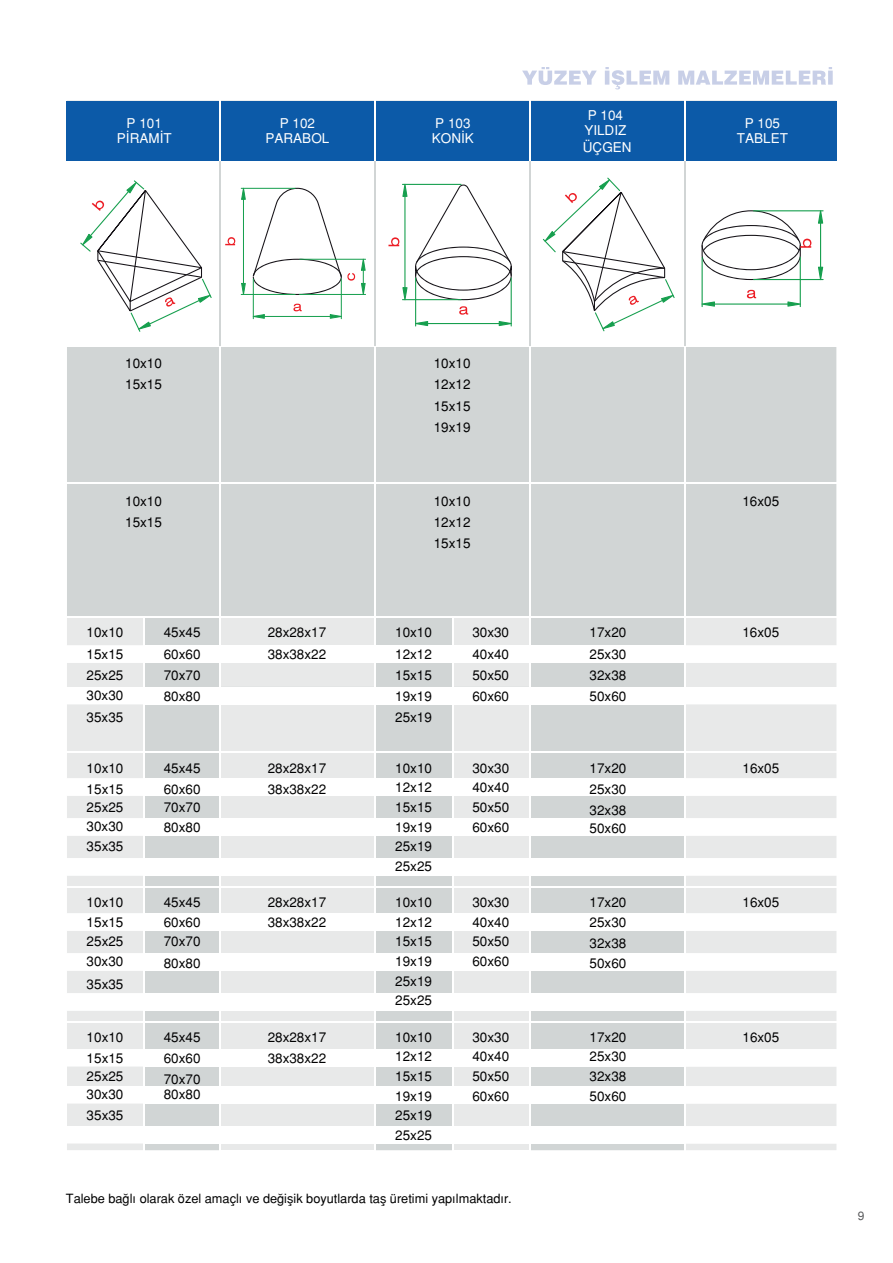
<style>
.page{position:relative;width:893px;height:1263px;background:#fff}
.page>*{position:absolute;margin:0;border:0;box-sizing:border-box;transform-origin:0 0}
.t1{font:13.5px/19.6px "Helvetica Normal Tr";color:#000001;text-align:justify}
.t2{font:13.5px/15.1px "Helvetica Normal Tr";color:#fff;text-align:center}
.t3{font:12.75px "Helvetica Normal Tr";color:#000001}
.t4{font:12px "Helvetica Normal Tr";color:#57585a}
</style>
<div class="page">
<div style="left:67px;top:100px;width:770px;height:1051px;background:#d1d5d5"></div>
<div style="left:66px;top:163px;width:771px;height:183px;background:#fff"></div>
<div style="left:66px;top:101px;width:771px;height:60px;background:#0c5aa8"></div>
<div style="left:65px;top:645px;width:772px;height:18px;background:#fff"></div>
<div style="left:65px;top:687px;width:772px;height:17px;background:#fff"></div>
<div style="left:65px;top:778px;width:772px;height:18px;background:#fff"></div>
<div style="left:65px;top:818px;width:772px;height:18px;background:#fff"></div>
<div style="left:65px;top:858px;width:772px;height:17px;background:#fff"></div>
<div style="left:65px;top:913px;width:772px;height:18px;background:#fff"></div>
<div style="left:65px;top:953px;width:772px;height:18px;background:#fff"></div>
<div style="left:65px;top:993px;width:772px;height:18px;background:#fff"></div>
<div style="left:65px;top:1049px;width:772px;height:17px;background:#fff"></div>
<div style="left:65px;top:1086px;width:772px;height:17px;background:#fff"></div>
<div style="left:65px;top:1126px;width:772px;height:17px;background:#fff"></div>
<svg style="left:67px;top:617px;width:76px;height:534px"></svg>
<div style="left:221px;top:617px;width:155px;height:432px;background:#e8e9e9"></div>
<div style="left:220px;top:645px;width:156px;height:18px;background:#fff"></div>
<div style="left:220px;top:687px;width:156px;height:17px;background:#fff"></div>
<div style="left:220px;top:778px;width:156px;height:18px;background:#fff"></div>
<div style="left:220px;top:818px;width:156px;height:18px;background:#fff"></div>
<div style="left:220px;top:858px;width:156px;height:17px;background:#fff"></div>
<div style="left:220px;top:913px;width:156px;height:18px;background:#fff"></div>
<div style="left:220px;top:953px;width:156px;height:18px;background:#fff"></div>
<div style="left:220px;top:993px;width:156px;height:18px;background:#fff"></div>
<div style="left:221px;top:1066px;width:155px;height:60px;background:#e8e9e9"></div>
<div style="left:220px;top:1086px;width:156px;height:17px;background:#fff"></div>
<div style="left:220px;top:1143px;width:156px;height:7px;background:#e8e9e9"></div>
<hr style="left:220px;top:1150px;width:156px;height:1px;background:#fff">
<div style="left:453px;top:617px;width:76px;height:432px;background:#e8e9e9"></div>
<div style="left:453px;top:645px;width:77px;height:18px;background:#fff"></div>
<div style="left:453px;top:687px;width:77px;height:17px;background:#fff"></div>
<div style="left:453px;top:778px;width:77px;height:18px;background:#fff"></div>
<div style="left:453px;top:818px;width:77px;height:18px;background:#fff"></div>
<div style="left:453px;top:858px;width:77px;height:17px;background:#fff"></div>
<div style="left:453px;top:913px;width:77px;height:18px;background:#fff"></div>
<div style="left:453px;top:953px;width:77px;height:18px;background:#fff"></div>
<div style="left:453px;top:993px;width:77px;height:18px;background:#fff"></div>
<div style="left:453px;top:1066px;width:76px;height:60px;background:#e8e9e9"></div>
<div style="left:453px;top:1086px;width:77px;height:17px;background:#fff"></div>
<div style="left:453px;top:1143px;width:77px;height:7px;background:#e8e9e9"></div>
<hr style="left:453px;top:1150px;width:77px;height:1px;background:#fff">
<div style="left:686px;top:704px;width:151px;height:447px;background:#e8e9e9"></div>
<svg style="left:686px;top:617px;width:151px;height:70px"></svg>
<svg style="left:686px;top:778px;width:151px;height:97px"></svg>
<svg style="left:686px;top:913px;width:151px;height:98px"></svg>
<svg style="left:686px;top:1049px;width:151px;height:101px"></svg>
<hr style="left:143px;top:617px;width:1px;height:534px;background:#fff">
<hr style="left:452px;top:617px;width:1px;height:534px;background:#fff">
<svg style="left:80px;top:180px;width:286px;height:152px"></svg>
<svg style="left:388px;top:184px;width:124px;height:143px"></svg>
<svg style="left:543px;top:178px;width:132px;height:154px"></svg>
<svg style="left:701px;top:210px;width:123px;height:97px"></svg>
<svg style="left:522px;top:67px;width:311px;height:22px"></svg>
<hr style="left:66px;top:161px;width:771px;height:1px;background:#fff">
<hr style="left:66px;top:482px;width:771px;height:1px;background:#fff">
<hr style="left:66px;top:616px;width:771px;height:1px;background:#fff">
<hr style="left:66px;top:751px;width:771px;height:1px;background:#fff">
<hr style="left:66px;top:886px;width:771px;height:2px;background:#fff">
<hr style="left:66px;top:1022px;width:771px;height:1px;background:#fff">
<hr style="left:219px;top:99px;width:2px;height:1052px;background:#fff">
<hr style="left:374px;top:99px;width:1px;height:1052px;background:#fff">
<hr style="left:529px;top:99px;width:1px;height:1052px;background:#fff">
<hr style="left:684px;top:99px;width:1px;height:1052px;background:#fff">
<hr style="left:219px;top:161px;width:2px;height:185px;background:#d1d5d5">
<hr style="left:374px;top:161px;width:1px;height:185px;background:#d1d5d5">
<hr style="left:529px;top:161px;width:1px;height:185px;background:#d1d5d5">
<hr style="left:684px;top:161px;width:1px;height:185px;background:#d1d5d5">
<p class="t2" style="left:117px;top:115px;width:56px">P 101<br>PİRAMİT</p>
<p class="t2" style="left:266px;top:115px;width:65px">P 102<br>PARABOL</p>
<p class="t2" style="left:432px;top:115px;width:44px;text-align:left">P 103<br>KONİK</p>
<p class="t2" style="left:583px;top:108px;width:50px;line-height:15.6px">P 104<br>YILDIZ<br>ÜÇGEN</p>
<p class="t2" style="left:737px;top:115px;width:53px">P 105<br>TABLET</p>
<p class="t1" style="left:125px;top:353px;width:38px;line-height:21.1px">10x10<br>15x15</p>
<p class="t1" style="left:434px;top:353px;width:38px;line-height:21.1px">10x10<br>12x12<br>15x15<br>19x19</p>
<p class="t1" style="left:125px;top:490px;width:38px;line-height:21.1px">10x10<br>15x15</p>
<p class="t1" style="left:434px;top:490px;width:38px;line-height:21.1px">10x10<br>12x12<br>15x15</p>
<p class="t1" style="left:742px;top:491px;width:38px">16x05</p>
<p class="t1" style="left:87px;top:622px;width:38px;line-height:21.1px">10x10<br>15x15<br>25x25</p>
<p class="t1" style="left:87px;top:707px;width:38px">35x35</p>
<p class="t1" style="left:87px;top:686px;width:38px">30x30</p>
<p class="t1" style="left:87px;top:757px;width:38px;line-height:21.1px">10x10<br>15x15</p>
<p class="t1" style="left:87px;top:797px;width:38px">25x25</p>
<p class="t1" style="left:87px;top:836px;width:38px">35x35</p>
<p class="t1" style="left:87px;top:816px;width:38px">30x30</p>
<p class="t1" style="left:87px;top:892px;width:38px">10x10<br>15x15<br>25x25</p>
<p class="t1" style="left:87px;top:974px;width:38px">35x35</p>
<p class="t1" style="left:87px;top:951px;width:38px">30x30</p>
<p class="t1" style="left:87px;top:1026px;width:38px;line-height:21.1px">10x10<br>15x15</p>
<p class="t1" style="left:87px;top:1066px;width:38px">25x25</p>
<p class="t1" style="left:87px;top:1106px;width:38px">35x35</p>
<p class="t1" style="left:87px;top:1084px;width:38px">30x30</p>
<p class="t1" style="left:164px;top:622px;width:38px;line-height:21.1px">45x45<br>60x60<br>70x70<br>80x80</p>
<p class="t1" style="left:268px;top:622px;width:60px;line-height:21.1px">28x28x17<br>38x38x22</p>
<p class="t1" style="left:395px;top:622px;width:38px;line-height:21.1px">10x10<br>12x12<br>15x15<br>19x19<br>25x19</p>
<p class="t1" style="left:472px;top:622px;width:38px;line-height:21.1px">30x30<br>40x40<br>50x50<br>60x60</p>
<p class="t1" style="left:590px;top:622px;width:38px;line-height:21.1px">17x20<br>25x30<br>32x38<br>50x60</p>
<p class="t1" style="left:742px;top:623px;width:38px">16x05</p>
<p class="t1" style="left:164px;top:757px;width:38px;line-height:21.1px">45x45<br>60x60</p>
<p class="t1" style="left:164px;top:797px;width:38px">70x70<br>80x80</p>
<p class="t1" style="left:164px;top:892px;width:38px">45x45<br>60x60<br>70x70</p>
<p class="t1" style="left:164px;top:953px;width:38px">80x80</p>
<p class="t1" style="left:164px;top:1026px;width:38px;line-height:21.1px">45x45<br>60x60<br>70x70</p>
<p class="t1" style="left:164px;top:1084px;width:38px">80x80</p>
<p class="t1" style="left:268px;top:757px;width:60px;line-height:21.1px">28x28x17<br>38x38x22</p>
<p class="t1" style="left:395px;top:758px;width:38px">10x10<br>12x12<br>15x15<br>19x19<br>25x19<br>25x25</p>
<p class="t1" style="left:472px;top:758px;width:38px">30x30<br>40x40<br>50x50<br>60x60</p>
<p class="t1" style="left:590px;top:757px;width:38px;line-height:21.1px">17x20<br>25x30<br>32x38</p>
<p class="t1" style="left:590px;top:818px;width:38px">50x60</p>
<p class="t1" style="left:268px;top:892px;width:60px">28x28x17<br>38x38x22</p>
<p class="t1" style="left:395px;top:892px;width:38px">10x10<br>12x12<br>15x15<br>19x19<br>25x19<br>25x25</p>
<p class="t1" style="left:472px;top:892px;width:38px">30x30<br>40x40<br>50x50<br>60x60</p>
<p class="t1" style="left:590px;top:892px;width:38px">17x20<br>25x30</p>
<p class="t1" style="left:590px;top:933px;width:38px">32x38<br>50x60</p>
<p class="t1" style="left:742px;top:758px;width:38px">16x05</p>
<p class="t1" style="left:742px;top:892px;width:38px">16x05</p>
<p class="t1" style="left:268px;top:1026px;width:60px;line-height:21.1px">28x28x17<br>38x38x22</p>
<p class="t1" style="left:395px;top:1027px;width:38px">10x10<br>12x12<br>15x15<br>19x19<br>25x19<br>25x25</p>
<p class="t1" style="left:472px;top:1027px;width:38px">30x30<br>40x40<br>50x50<br>60x60</p>
<p class="t1" style="left:590px;top:1027px;width:38px">17x20<br>25x30<br>32x38<br>50x60</p>
<p class="t1" style="left:742px;top:1027px;width:38px">16x05</p>
<p class="t3" style="left:66px;top:1190px;width:447px">Talebe bağlı olarak özel amaçlı ve değişik boyutlarda taş üretimi yapılmaktadır.</p>
<p class="t4" style="left:858px;top:1209px;width:8px">9</p>
</div>
